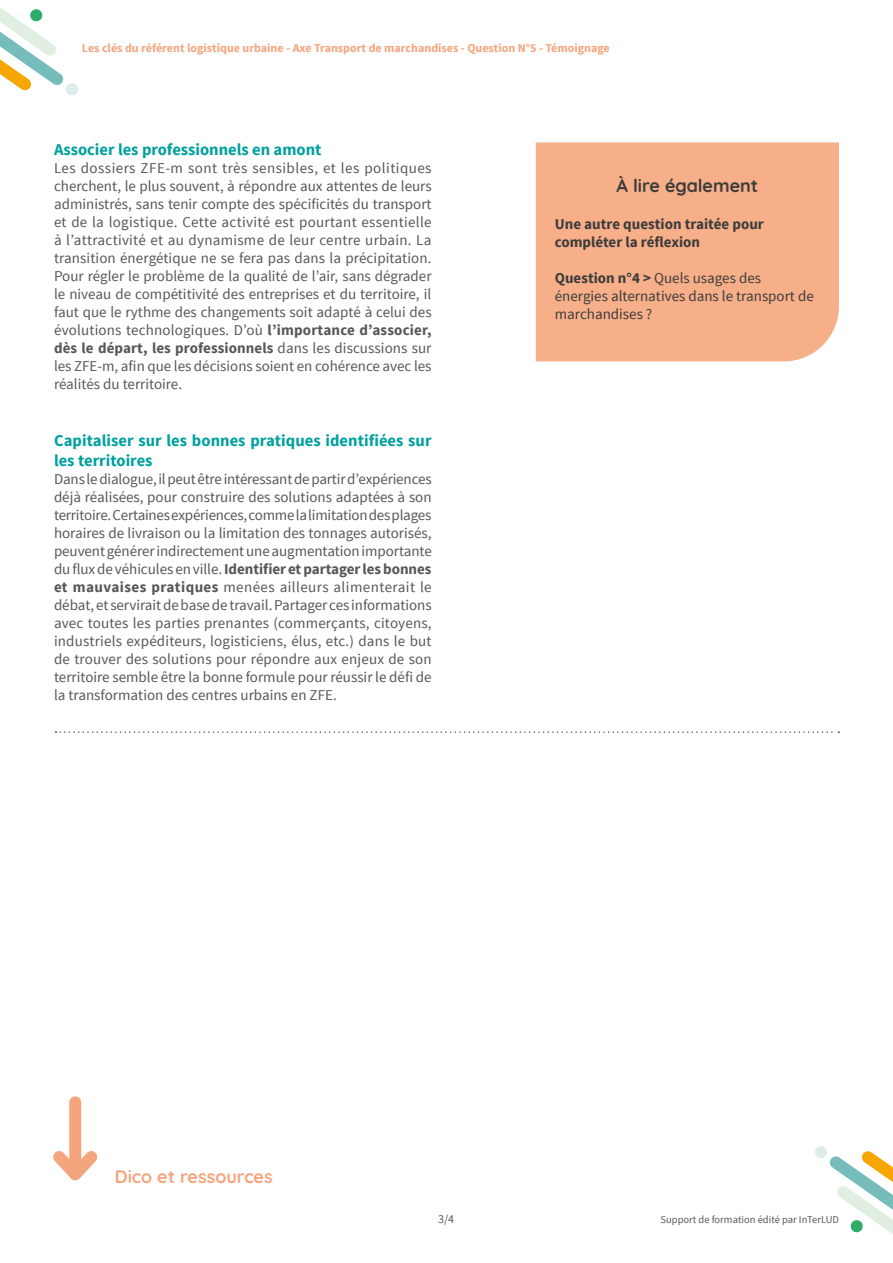
<style>
.page{position:relative;width:893px;height:1263px;background:#fff}
.page>*{position:absolute;margin:0;border:0;box-sizing:border-box;transform-origin:0 0}
.t1{font:300 18px "Quicksand";color:#f5a57e}
.t2{font:300 18px "Quicksand";color:#3c3c3b}
.t3{font:700 16.5px/19.8px "Source Sans Pro";color:#00a09e}
.t4{font:15px/18px "Source Sans Pro";color:#575756;text-align:justify}
.t5{font:15px/18px "Source Sans Pro";color:#3c3c3b}
.t6{font:700 15px/18px "Source Sans Pro";color:#3c3c3b}
.t7{font:700 12px "Source Sans Pro";color:#f5a57e}
.t8{font:12px "Source Sans Pro";color:#575756}
.t9{font:10.5px "Source Sans Pro";color:#575756}
.s1{font-weight:700}
</style>
<div class="page">
<svg style="left:56px;top:731px;width:783px;height:2px"></svg>
<div style="left:536px;top:142px;width:303px;height:219px;background:#f7af8a"></div>
<div style="left:69px;top:1102px;width:12px;height:72px;background:#f5a57e"></div>
<svg style="left:53px;top:1140px;width:45px;height:41px"></svg>
<svg style="left:0;top:7px;width:78px;height:89px"></svg>
<svg style="left:815px;top:1146px;width:78px;height:88px"></svg>
<p class="t7" style="left:82px;top:40px;width:529px">Les clés du référent logistique urbaine - Axe Transport de marchandises - Question N°5 - Témoignage</p>
<p class="t3" style="left:54px;top:140px;width:269px">Associer les professionnels en amont</p>
<p class="t4" style="left:54px;top:159px;width:379px">Les dossiers ZFE-m sont très sensibles, et les politiques cherchent, le plus souvent, à répondre aux attentes de leurs administrés, sans tenir compte des spécificités du transport et de la logistique. Cette activité est pourtant essentielle à l’attractivité et au dynamisme de leur centre urbain. La transition énergétique ne se fera pas dans la précipitation.<br>Pour régler le problème de la qualité de l’air, sans dégrader le niveau de compétitivité des entreprises et du territoire, il faut que le rythme des changements soit adapté à celui des évolutions technologiques. D’où <span class="s1">l’importance d’associer, dès le départ, les professionnels</span> dans les discussions sur les ZFE-m, afin que les décisions soient en cohérence avec les réalités du territoire.</p>
<p class="t3" style="left:54px;top:432px;width:379px">Capitaliser sur les bonnes pratiques identifiées sur les territoires</p>
<p class="t4" style="left:54px;top:470px;width:379px">Dans le dialogue, il peut être intéressant de partir d’expériences déjà réalisées, pour construire des solutions adaptées à son territoire. Certaines expériences, comme la limitation des plages horaires de livraison ou la limitation des tonnages autorisés, peuvent générer indirectement une augmentation importante du flux de véhicules en ville. <span class="s1">Identifier et partager les bonnes et mauvaises pratiques</span> menées ailleurs alimenterait le débat, et servirait de base de travail. Partager ces informations avec toutes les parties prenantes (commerçants, citoyens, industriels expéditeurs, logisticiens, élus, etc.) dans le but de trouver des solutions pour répondre aux enjeux de son territoire semble être la bonne formule pour réussir le défi de la transformation des centres urbains en ZFE.</p>
<p class="t2" style="left:617px;top:172px;width:143px">À lire également</p>
<p class="t6" style="left:555px;top:216px;width:210px">Une autre question traitée pour compléter la réflexion</p>
<p class="t5" style="left:555px;top:270px;width:260px"><span class="s1">Question n°4 &gt;</span> Quels usages des énergies alternatives dans le transport de marchandises ?</p>
<p class="t1" style="left:115px;top:1163px;width:159px">Dico et ressources</p>
<p class="t8" style="left:438px;top:1212px;width:18px">3/4</p>
<p class="t9" style="left:660px;top:1213px;width:180px">Support de formation édité par InTerLUD</p>
</div>
